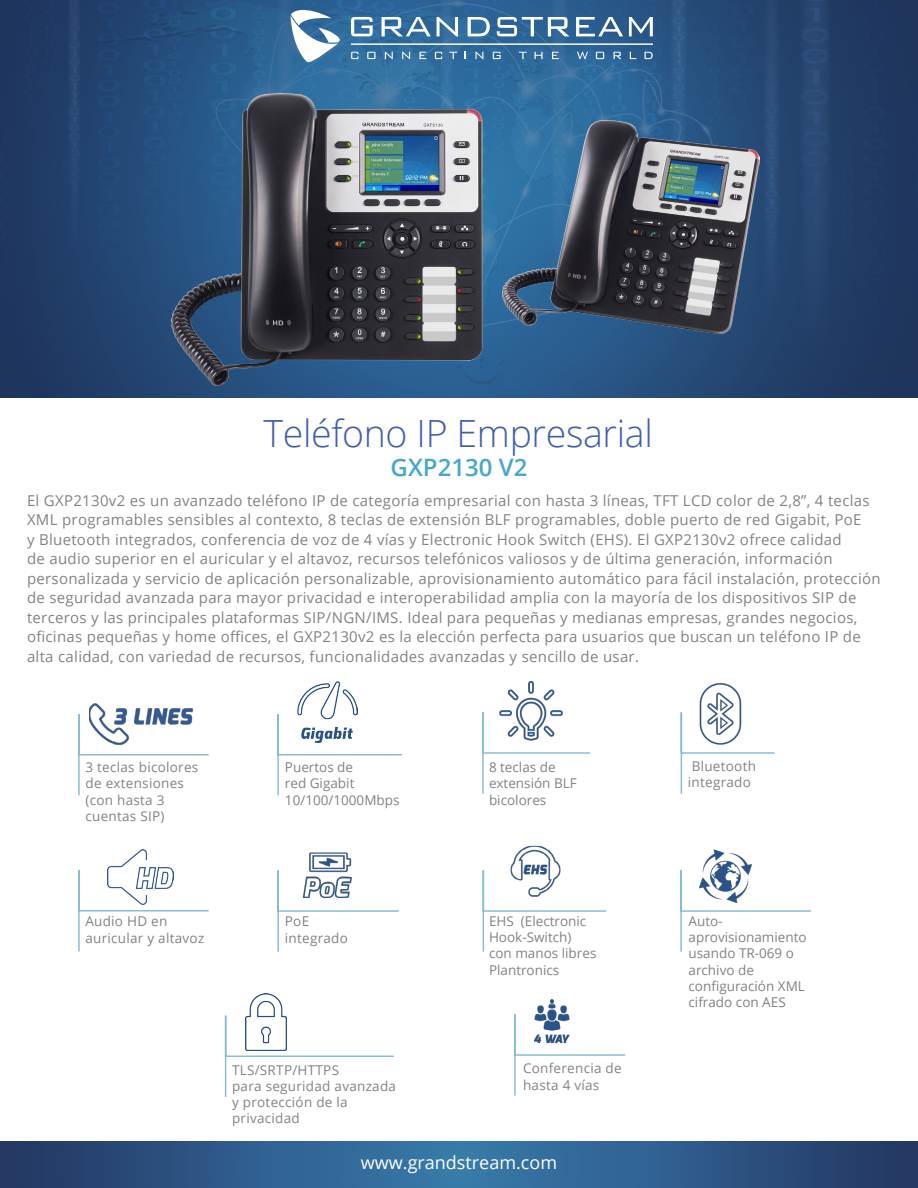
<style>
.page{position:relative;width:918px;height:1188px;background:#fff}
.page>*{position:absolute;margin:0;border:0;box-sizing:border-box;transform-origin:0 0}
.t1{font:300 37.5px "Open Sans";letter-spacing:-.01em;color:#4160ac}
.t2{font:600 24px "Open Sans";color:#46a8ca}
.t3{font:18px "Open Sans";color:#fff}
.t4{font:15px/19.5px "Open Sans";letter-spacing:.02em;color:#808285}
.t5{font:13.5px/16.2px "Open Sans";letter-spacing:.02em;color:#808285}
.t6{font:13.5px/16.2px "Open Sans";color:#808285}
</style>
<div class="page">
<img style="left:0;top:0;width:918px;height:397px">
<img style="left:503px;top:120px;width:256px;height:214px">
<img style="left:163px;top:93px;width:327px;height:292px">
<svg style="left:291px;top:10px;width:49px;height:52px"></svg>
<svg style="left:351px;top:17px;width:22px;height:19px"></svg>
<svg style="left:382px;top:17px;width:49px;height:19px"></svg>
<svg style="left:437px;top:17px;width:21px;height:19px"></svg>
<svg style="left:468px;top:17px;width:22px;height:19px"></svg>
<svg style="left:497px;top:17px;width:72px;height:19px"></svg>
<svg style="left:576px;top:17px;width:47px;height:19px"></svg>
<svg style="left:629px;top:17px;width:24px;height:19px"></svg>
<svg style="left:351px;top:52px;width:7px;height:7px"></svg>
<svg style="left:367px;top:52px;width:9px;height:7px"></svg>
<svg style="left:385px;top:52px;width:8px;height:7px"></svg>
<svg style="left:402px;top:52px;width:8px;height:7px"></svg>
<svg style="left:420px;top:52px;width:6px;height:7px"></svg>
<svg style="left:435px;top:52px;width:7px;height:7px"></svg>
<svg style="left:449px;top:52px;width:8px;height:7px"></svg>
<svg style="left:476px;top:52px;width:7px;height:7px"></svg>
<svg style="left:493px;top:52px;width:8px;height:7px"></svg>
<svg style="left:519px;top:52px;width:8px;height:7px"></svg>
<svg style="left:535px;top:52px;width:8px;height:7px"></svg>
<svg style="left:552px;top:52px;width:7px;height:7px"></svg>
<svg style="left:645px;top:52px;width:8px;height:7px"></svg>
<svg style="left:596px;top:52px;width:8px;height:7px"></svg>
<svg style="left:614px;top:52px;width:7px;height:7px"></svg>
<svg style="left:630px;top:52px;width:6px;height:7px"></svg>
<svg style="left:577px;top:52px;width:11px;height:7px"></svg>
<hr style="left:351px;top:44px;width:302px;height:1px;background:#fff">
<img style="left:107px;top:849px;width:65px;height:20px">
<img style="left:298px;top:682px;width:59px;height:31px">
<img style="left:500px;top:681px;width:62px;height:30px">
<img style="left:703px;top:849px;width:49px;height:20px">
<img style="left:89px;top:703px;width:105px;height:10px">
<img style="left:699px;top:682px;width:43px;height:29px">
<img style="left:309px;top:852px;width:43px;height:17px">
<img style="left:510px;top:845px;width:51px;height:24px">
<svg style="left:0;top:1142px;width:918px;height:46px;background:#2d5988"></svg>
<svg style="left:78px;top:713px;width:131px;height:83px"></svg>
<svg style="left:277px;top:713px;width:125px;height:83px"></svg>
<svg style="left:482px;top:711px;width:108px;height:83px"></svg>
<svg style="left:680px;top:711px;width:95px;height:83px"></svg>
<svg style="left:78px;top:869px;width:131px;height:83px"></svg>
<svg style="left:277px;top:869px;width:122px;height:83px"></svg>
<svg style="left:482px;top:869px;width:125px;height:83px"></svg>
<svg style="left:680px;top:869px;width:131px;height:83px"></svg>
<img style="left:249px;top:993px;width:34px;height:21px">
<img style="left:537px;top:999px;width:30px;height:14px">
<svg style="left:224px;top:1014px;width:170px;height:83px"></svg>
<svg style="left:514px;top:1013px;width:112px;height:83px"></svg>
<h1 class="t1" style="left:264px;top:407px;width:391px">Teléfono IP Empresarial</h1>
<p class="t4" style="left:27px;top:490px;width:855px">El GXP2130v2 es un avanzado teléfono IP de categoría empresarial con hasta 3 líneas, TFT LCD color de 2,8”, 4 teclas XML programables sensibles al contexto, 8 teclas de extensión BLF programables, doble puerto de red Gigabit, PoE<br>y Bluetooth integrados, conferencia de voz de 4 vías y Electronic Hook Switch (EHS). El GXP2130v2 ofrece calidad<br>de audio superior en el auricular y el altavoz, recursos telefónicos valiosos y de última generación, información personalizada y servicio de aplicación personalizable, aprovisionamiento automático para fácil instalación, protección de seguridad avanzada para mayor privacidad e interoperabilidad amplia con la mayoría de los dispositivos SIP de terceros y las principales plataformas SIP/NGN/IMS. Ideal para pequeñas y medianas empresas, grandes negocios, oficinas pequeñas y home offices, el GXP2130v2 es la elección perfecta para usuarios que buscan un teléfono IP de alta calidad, con variedad de recursos, funcionalidades avanzadas y sencillo de usar.</p>
<h2 class="t2" style="left:391px;top:451px;width:138px">GXP2130 V2</h2>
<p class="t5" style="left:86px;top:759px;width:114px">3 teclas bicolores de extensiones (con hasta 3 cuentas SIP)</p>
<p class="t6" style="left:285px;top:759px;width:116px">Puertos de<br>red Gigabit<br>10/100/1000Mbps</p>
<p class="t6" style="left:489px;top:759px;width:89px">8 teclas de extensión BLF bicolores</p>
<p class="t5" style="left:688px;top:757px;width:70px">Bluetooth integrado</p>
<p class="t5" style="left:85px;top:913px;width:120px">Audio HD en auricular y altavoz</p>
<p class="t5" style="left:285px;top:913px;width:65px">PoE integrado</p>
<p class="t6" style="left:489px;top:913px;width:109px">EHS (Electronic<br>Hook-Switch) con manos libres<br>Plantronics</p>
<p class="t6" style="left:689px;top:913px;width:120px">Auto&shy;aprovisionamiento usando TR-069 o archivo de configuración XML cifrado con AES</p>
<p class="t5" style="left:232px;top:1061px;width:166px">TLS/SRTP/HTTPS<br>para seguridad avanzada y protección de la privacidad</p>
<p class="t5" style="left:523px;top:1060px;width:100px">Conferencia de hasta 4 vías</p>
<p class="t3" style="left:361px;top:1151px;width:198px">www.grandstream.com</p>
</div>
